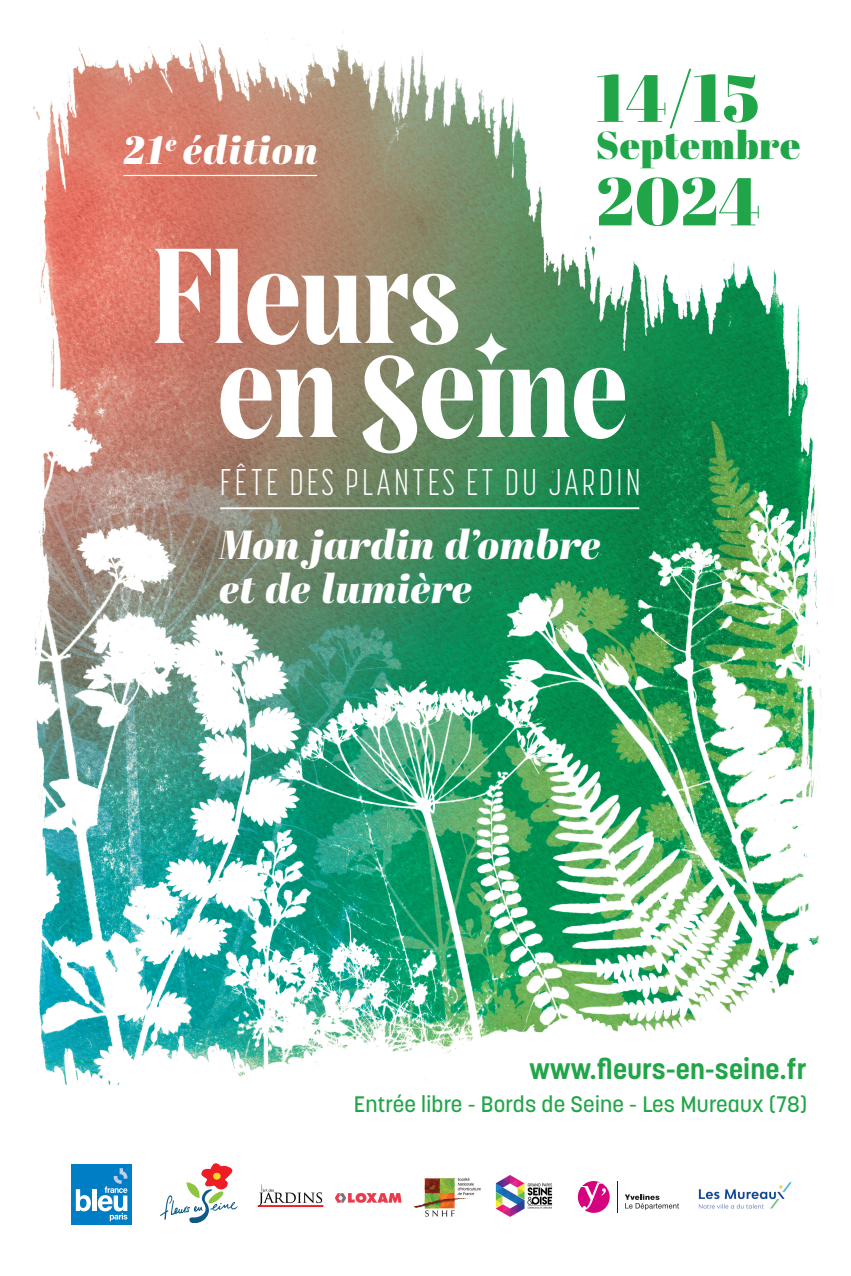
<style>
.page{position:relative;width:851px;height:1276px;background:#fff}
.page>*{position:absolute;margin:0;border:0;box-sizing:border-box;transform-origin:0 0}
.t1{font:700 134.48px "Mirtha Display";color:#fff}
.t2{font:900 67.5px "Abril Display";color:#21a549}
.t3{font:900 66.75px "Abril Display";color:#21a549}
.t4{font:italic 40.5px "Abril Fatface";color:#fff}
.t5{font:italic 39.15px "Abril Fatface";letter-spacing:.02em;color:#fff}
.t6{font:900 39px "Abril Display";letter-spacing:.02em;color:#21a549}
.t7{font:300 36.9px "Korolev Compressed";letter-spacing:.09em;color:#fff}
.t8{font:700 27.97px "Korolev";letter-spacing:.01em;color:#21a549}
.t9{font:500 22.2px "Korolev";letter-spacing:.01em;color:#21a549}
</style>
<div class="page">
<img style="left:33px;top:31px;width:788px;height:1054px">
<img style="left:71px;top:1175px;width:482px;height:50px">
<img style="left:698px;top:1182px;width:94px;height:27px">
<svg style="left:160px;top:1163px;width:78px;height:62px"></svg>
<svg style="left:624px;top:1194px;width:54px;height:16px"></svg>
<hr style="left:616px;top:1181px;width:1px;height:31px;background:#231f20">
<svg style="left:577px;top:1181px;width:32px;height:32px"></svg>
<div style="left:71px;top:1163px;width:61px;height:61px;background:#007ec5"></div>
<svg style="left:76px;top:1189px;width:15px;height:22px"></svg>
<div style="left:92px;top:1189px;width:5px;height:22px;background:#fff"></div>
<svg style="left:98px;top:1168px;width:29px;height:53px"></svg>
<hr style="left:123px;top:175px;width:194px;height:1px;background:#fff">
<hr style="left:220px;top:507px;width:419px;height:2px;background:#fff">
<p class="t5" style="left:123px;top:122px;width:196px">21<sup>e</sup> édition</p>
<p class="t3" style="left:596px;top:51px;width:165px">14/15</p>
<p class="t6" style="left:596px;top:118px;width:205px">Septembre</p>
<p class="t2" style="left:596px;top:154px;width:166px">2024</p>
<p class="t1" style="left:153px;top:212px;width:308px">Fleurs</p>
<p class="t1" style="left:218px;top:306px;width:411px">en Seine</p>
<p class="t7" style="left:220px;top:462px;width:422px">FÊTE DES PLANTES ET DU JARDIN</p>
<p class="t4" style="left:219px;top:515px;width:383px">Mon jardin d’ombre</p>
<p class="t4" style="left:219px;top:559px;width:254px">et de lumière</p>
<p class="t8" style="left:529px;top:1051px;width:279px">www.fleurs-en-seine.fr</p>
<p class="t9" style="left:354px;top:1089px;width:454px">Entrée libre - Bords de Seine - Les Mureaux (78)</p>
</div>
